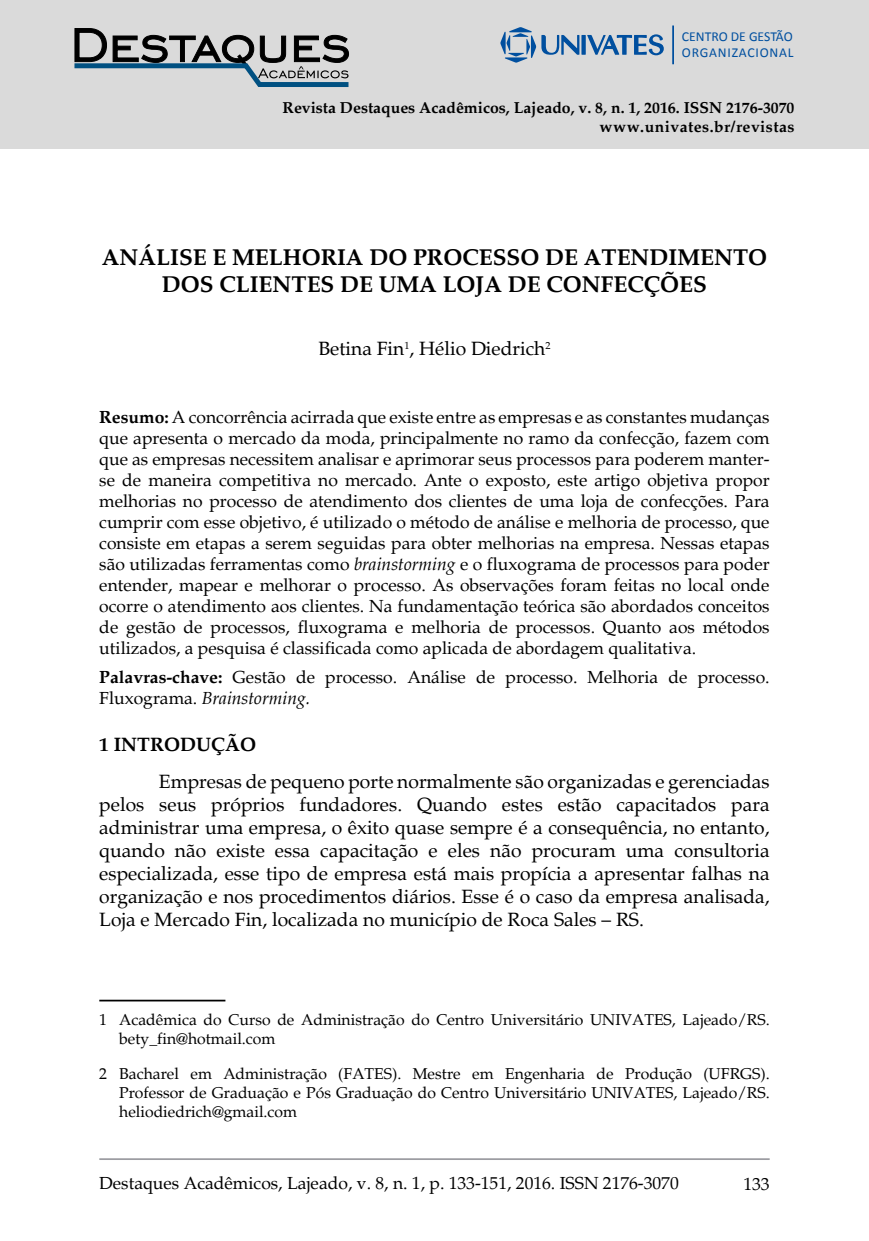
<style>
.page{position:relative;width:869px;height:1241px;background:#fff}
.page>*{position:absolute;margin:0;border:0;box-sizing:border-box;transform-origin:0 0}
.t1{font:700 22.75px/27.3px "Palatino";color:#000;text-align:center}
.t2{font:19.25px/23.1px "Palatino";color:#000;text-align:justify}
.t3{font:700 19.25px "Palatino";color:#000}
.t4{font:17.5px/21px "Palatino";color:#000;text-align:justify}
.t5{font:15.75px/18.9px "Palatino";color:#000}
.t6{font:700 15.75px/18.9px "Palatino";color:#000;text-align:right}
.t7{font:13.65px/16.4px "Calibri";letter-spacing:.05em;color:#004f9f}
.s1{font-weight:700}
.s2{font-style:italic}
</style>
<div class="page">
<hr style="left:99px;top:1157px;width:670px;height:2px;background:#9c9da2">
<hr style="left:99px;top:999px;width:126px;height:2px;background:#000">
<div style="left:0;top:0;width:868px;height:149px;background:#dadada"></div>
<svg style="left:581px;top:35px;width:4px;height:20px"></svg>
<svg style="left:587px;top:34px;width:76px;height:21px"></svg>
<svg style="left:500px;top:27px;width:79px;height:36px"></svg>
<hr style="left:672px;top:25px;width:1px;height:39px;background:#004f9f">
<svg style="left:74px;top:28px;width:275px;height:59px"></svg>
<p class="t7" style="left:681px;top:28px;width:113px">CENTRO DE GESTÃO<br>ORGANIZACIONAL</p>
<p class="t6" style="left:282px;top:99px;width:513px">Revista Destaques Acadêmicos, Lajeado, v. 8, n. 1, 2016. ISSN 2176-3070 www.univates.br/revistas</p>
<h1 class="t1" style="left:102px;top:243px;width:666px">ANÁLISE E MELHORIA DO PROCESSO DE ATENDIMENTO<br>DOS CLIENTES DE UMA LOJA DE CONFECÇÕES</h1>
<p class="t2" style="left:318px;top:337px;width:234px">Betina Fin<sup>1</sup>, Hélio Diedrich<sup>2</sup></p>
<p class="t4" style="left:99px;top:406px;width:671px"><span class="s1">Resumo:</span> A concorrência acirrada que existe entre as empresas e as constantes mudanças que apresenta o mercado da moda, principalmente no ramo da confecção, fazem com que as empresas necessitem analisar e aprimorar seus processos para poderem manter&shy;se de maneira competitiva no mercado. Ante o exposto, este artigo objetiva propor melhorias no processo de atendimento dos clientes de uma loja de confecções. Para cumprir com esse objetivo, é utilizado o método de análise e melhoria de processo, que consiste em etapas a serem seguidas para obter melhorias na empresa. Nessas etapas são utilizadas ferramentas como <span class="s2">brainstorming</span> e o fluxograma de processos para poder entender, mapear e melhorar o processo. As observações foram feitas no local onde ocorre o atendimento aos clientes. Na fundamentação teórica são abordados conceitos de gestão de processos, fluxograma e melhoria de processos. Quanto aos métodos utilizados, a pesquisa é classificada como aplicada de abordagem qualitativa.</p>
<p class="t4" style="left:99px;top:666px;width:671px"><span class="s1">Palavras-chave:</span> Gestão de processo. Análise de processo. Melhoria de processo.<br>Fluxograma. <span class="s2">Brainstorming.</span></p>
<p class="t3" style="left:99px;top:733px;width:158px">1 INTRODUÇÃO</p>
<p class="t2" style="left:99px;top:769px;width:671px;text-indent:60px">Empresas de pequeno porte normalmente são organizadas e gerenciadas pelos seus próprios fundadores. Quando estes estão capacitados para administrar uma empresa, o êxito quase sempre é a consequência, no entanto, quando não existe essa capacitação e eles não procuram uma consultoria especializada, esse tipo de empresa está mais propícia a apresentar falhas na organização e nos procedimentos diários. Esse é o caso da empresa analisada, Loja e Mercado Fin, localizada no município de Roca Sales – RS.</p>
<p class="t5" style="left:119px;top:1010px;width:651px;text-indent:-20px">1 Acadêmica do Curso de Administração do Centro Universitário UNIVATES, Lajeado/RS. bety_fin@hotmail.com</p>
<p class="t5" style="left:119px;top:1064px;width:651px;text-align:justify;text-indent:-20px">2 Bacharel em Administração (FATES). Mestre em Engenharia de Produção (UFRGS).<br>Professor de Graduação e Pós Graduação do Centro Universitário UNIVATES, Lajeado/RS. heliodiedrich@gmail.com</p>
<p class="t4" style="left:99px;top:1172px;width:580px">Destaques Acadêmicos, Lajeado, v. 8, n. 1, p. 133-151, 2016. ISSN 2176-3070</p>
<p class="t4" style="left:743px;top:1173px;width:28px">133</p>
</div>
